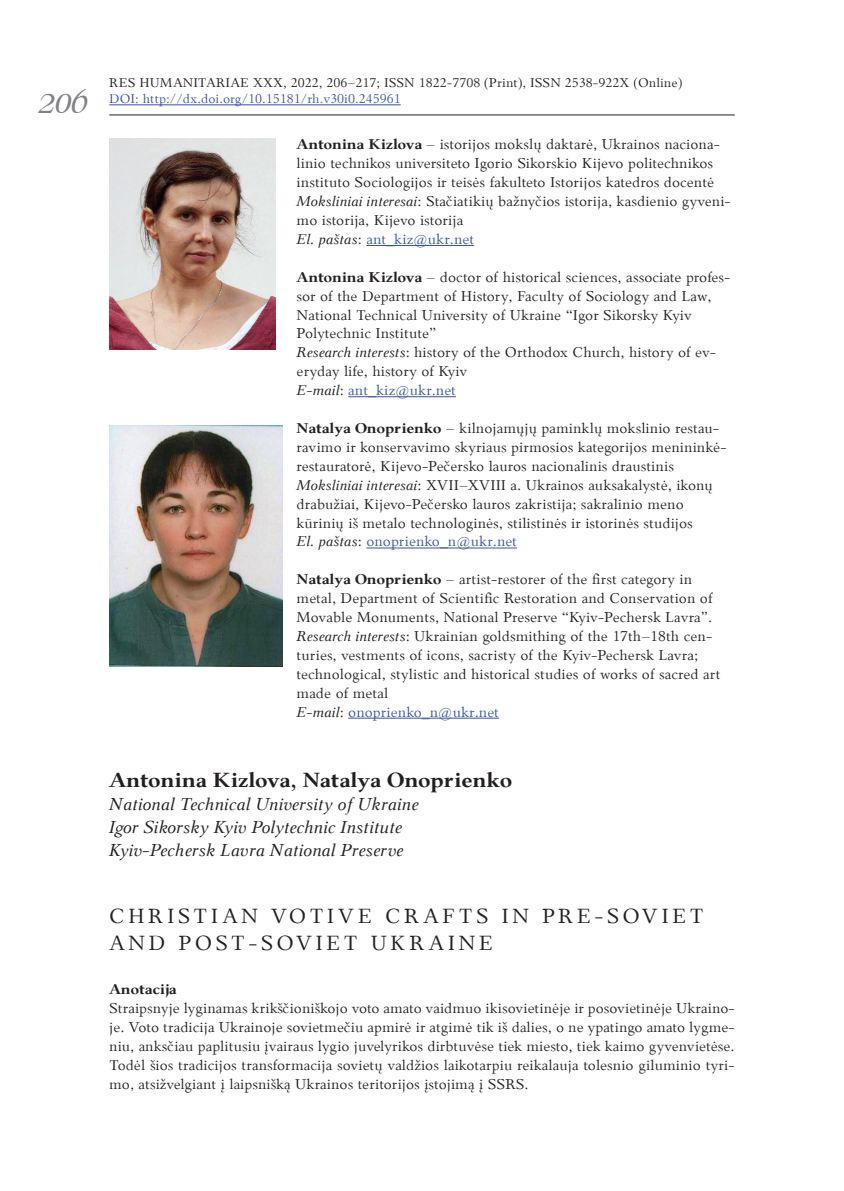
<style>
.page{position:relative;width:844px;height:1191px;background:#fff}
.page>*{position:absolute;margin:0;border:0;box-sizing:border-box;transform-origin:0 0}
.t1{font:italic 700 28px "Bernhard Modern BT";color:#808285}
.t2{font:22.75px/27.3px "Palemonas";letter-spacing:.14em;color:#231f20}
.t3{font:700 22.75px "Palemonas";color:#231f20}
.t4{font:italic 19.25px/23.1px "Palemonas";color:#231f20}
.t5{font:15.75px/18.9px "Palemonas";color:#231f20}
.t6{font:700 15.75px "Palemonas";color:#231f20}
.t7{font:14px "Palemonas";color:#231f20}
.t8{font:14px "Palemonas";color:#3853a3}
.s1{font-weight:700}
.s2{font-style:italic}
.s3{color:#3853a3}
</style>
<div class="page">
<hr style="left:109px;top:114px;width:625px;height:1px;background:#231f20">
<hr style="left:109px;top:104px;width:291px;height:1px;background:#3853a3">
<hr style="left:366px;top:245px;width:108px;height:1px;background:#3853a3">
<hr style="left:348px;top:396px;width:108px;height:1px;background:#3853a3">
<hr style="left:366px;top:547px;width:151px;height:1px;background:#3853a3">
<hr style="left:348px;top:718px;width:151px;height:1px;background:#3853a3">
<img style="left:109px;top:139px;width:166px;height:210px">
<img style="left:109px;top:425px;width:174px;height:241px">
<h1 class="t1" style="left:39px;top:86px;width:50px">206</h1>
<p class="t7" style="left:109px;top:71px;width:574px">RES HUMANITARIAE XXX, 2022, 206–217; ISSN 1822-7708 (Print), ISSN 2538-922X (Online)</p>
<p class="t8" style="left:109px;top:87px;width:293px">DOI: http://dx.doi.org/10.15181/rh.v30i0.245961</p>
<p class="t5" style="left:296px;top:134px;width:435px"><span class="s1">Antonina Kizlova</span> – istorijos mokslų daktarė, Ukrainos naciona&shy;linio technikos universiteto Igorio Sikorskio Kijevo politechnikos instituto Sociologijos ir teisės fakulteto Istorijos katedros docentė <span class="s2">Moksliniai interesai</span>: Stačiatikių bažnyčios istorija, kasdienio gyveni&shy;mo istorija, Kijevo istorija<br><span class="s2">El. paštas</span>: <span class="s3">ant_kiz@ukr.net</span></p>
<p class="t5" style="left:296px;top:267px;width:435px"><span class="s1">Antonina Kizlova</span> – doctor of historical sciences, associate profes&shy;sor of the Department of History, Faculty of Sociology and Law, National Technical University of Ukraine “Igor Sikorsky Kyiv Polytechnic Institute”<br><span class="s2">Research interests</span>: history of the Orthodox Church, history of ev&shy;eryday life, history of Kyiv<br><span class="s2">E-mail</span>: <span class="s3">ant_kiz@ukr.net</span></p>
<p class="t5" style="left:296px;top:418px;width:431px"><span class="s1">Natalya Onoprienko</span> – kilnojamųjų paminklų mokslinio restau&shy;ravimo ir konservavimo skyriaus pirmosios kategorijos menininkė&shy;restauratorė, Kijevo-Pečersko lauros nacionalinis draustinis <span class="s2">Moksliniai interesai</span>: XVII–XVIII a. Ukrainos auksakalystė, ikonų drabužiai, Kijevo-Pečersko lauros zakristija; sakralinio meno kūrinių iš metalo technologinės, stilistinės ir istorinės studijos<br><span class="s2">El. paštas</span>: <span class="s3">onoprienko_n@ukr.net</span></p>
<p class="t5" style="left:296px;top:569px;width:425px"><span class="s1">Natalya Onoprienko</span> – artist-restorer of the first category in metal, Department of Scientific Restoration and Conservation of Movable Monuments, National Preserve “Kyiv-Pechersk Lavra”.<br><span class="s2">Research interests</span>: Ukrainian goldsmithing of the 17th–18th cen&shy;turies, vestments of icons, sacristy of the Kyiv-Pechersk Lavra; technological, stylistic and historical studies of works of sacred art made of metal<br><span class="s2">E-mail</span>: <span class="s3">onoprienko_n@ukr.net</span></p>
<h2 class="t3" style="left:109px;top:760px;width:404px">Antonina Kizlova, Natalya Onoprienko</h2>
<p class="t4" style="left:109px;top:791px;width:311px">National Technical University of Ukraine<br>Igor Sikorsky Kyiv Polytechnic Institute<br>Kyiv-Pechersk Lavra National Preserve</p>
<h2 class="t2" style="left:109px;top:901px;width:596px">CHRISTIAN VOTIVE CRAFTS IN PRE-SOVIET<br>AND POST-SOVIET UKRAINE</h2>
<p class="t6" style="left:109px;top:975px;width:69px">Anotacija</p>
<p class="t5" style="left:109px;top:998px;width:627px;text-align:justify">Straipsnyje lyginamas krikščioniškojo voto amato vaidmuo ikisovietinėje ir posovietinėje Ukraino&shy;je. Voto tradicija Ukrainoje sovietmečiu apmirė ir atgimė tik iš dalies, o ne ypatingo amato lygme&shy;niu, anksčiau paplitusiu įvairaus lygio juvelyrikos dirbtuvėse tiek miesto, tiek kaimo gyvenvietėse.<br>Todėl šios tradicijos transformacija sovietų valdžios laikotarpiu reikalauja tolesnio giluminio tyri&shy;mo, atsižvelgiant į laipsnišką Ukrainos teritorijos įstojimą į SSRS.</p>
</div>
